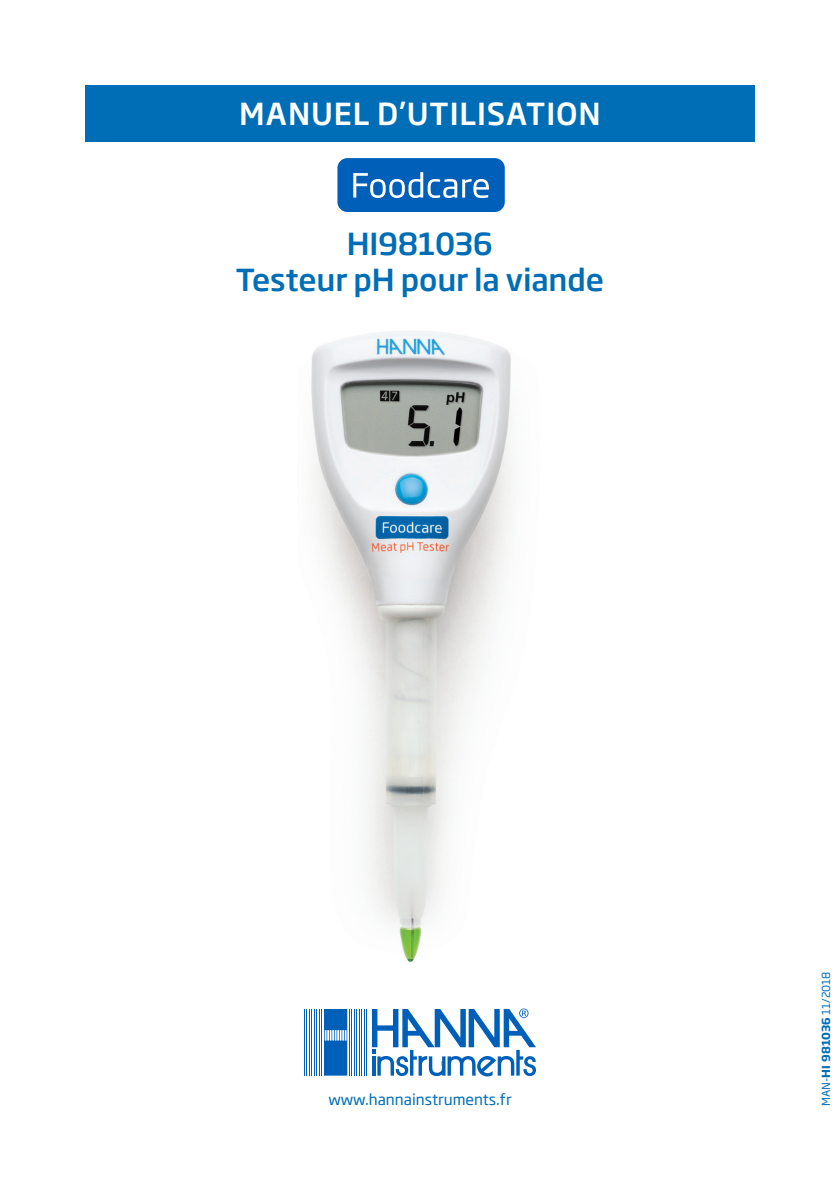
<style>
.page{position:relative;width:840px;height:1191px;background:#fff}
.page>*{position:absolute;margin:0;border:0;box-sizing:border-box;transform-origin:0 0}
.n-Meter_Title{font:500 30px/36px "Soho Gothic Pro";letter-spacing:-.005em;color:#006db7;text-align:center}
.t1{font:500 30px "Soho Gothic Pro";letter-spacing:.03em;color:#fff}
.t2{font:15px "Soho Gothic Pro";color:#006db7}
.Mentions_bords_droit{font:11px "Soho Gothic Pro";color:#006db7}
.s1{font-weight:700}
</style>
<div class="page">
<div style="left:85px;top:85px;width:669px;height:57px;background:#006db7"></div>
<hr style="left:366px;top:1009px;width:1px;height:66px;background:#005fb9">
<hr style="left:364px;top:1009px;width:1px;height:66px;background:#005fb9">
<hr style="left:361px;top:1009px;width:1px;height:66px;background:#005fb9">
<hr style="left:359px;top:1009px;width:1px;height:66px;background:#005fb9">
<hr style="left:356px;top:1009px;width:1px;height:66px;background:#005fb9">
<hr style="left:354px;top:1009px;width:1px;height:66px;background:#005fb9">
<hr style="left:351px;top:1009px;width:1px;height:66px;background:#005fb9">
<hr style="left:349px;top:1009px;width:1px;height:66px;background:#005fb9">
<hr style="left:321px;top:1009px;width:1px;height:66px;background:#005fb9">
<hr style="left:319px;top:1009px;width:1px;height:66px;background:#005fb9">
<hr style="left:316px;top:1009px;width:1px;height:66px;background:#005fb9">
<hr style="left:314px;top:1009px;width:1px;height:66px;background:#005fb9">
<hr style="left:311px;top:1009px;width:1px;height:66px;background:#005fb9">
<hr style="left:309px;top:1009px;width:1px;height:66px;background:#005fb9">
<hr style="left:306px;top:1009px;width:1px;height:66px;background:#005fb9">
<hr style="left:304px;top:1009px;width:1px;height:66px;background:#005fb9">
<svg style="left:324px;top:1009px;width:23px;height:66px;background:#1b70c0"></svg>
<svg style="left:372px;top:1008px;width:163px;height:68px"></svg>
<svg style="left:337px;top:158px;width:167px;height:54px;background:#1f72c1"></svg>
<img style="left:311px;top:331px;width:201px;height:631px">
<p class="t1" style="left:239px;top:90px;width:363px">MANUEL D’UTILISATION</p>
<p class="n-Meter_Title" style="left:236px;top:224px;width:369px">HI981036<br>Testeur pH pour la viande</p>
<p class="t2" style="left:328px;top:1087px;width:185px">www.hannainstruments.fr</p>
<p class="Mentions_bords_droit" style="left:817px;top:1106px;width:136px;rotate:-90deg">MAN-<span class="s1">HI 981036</span> 11/2018</p>
</div>
